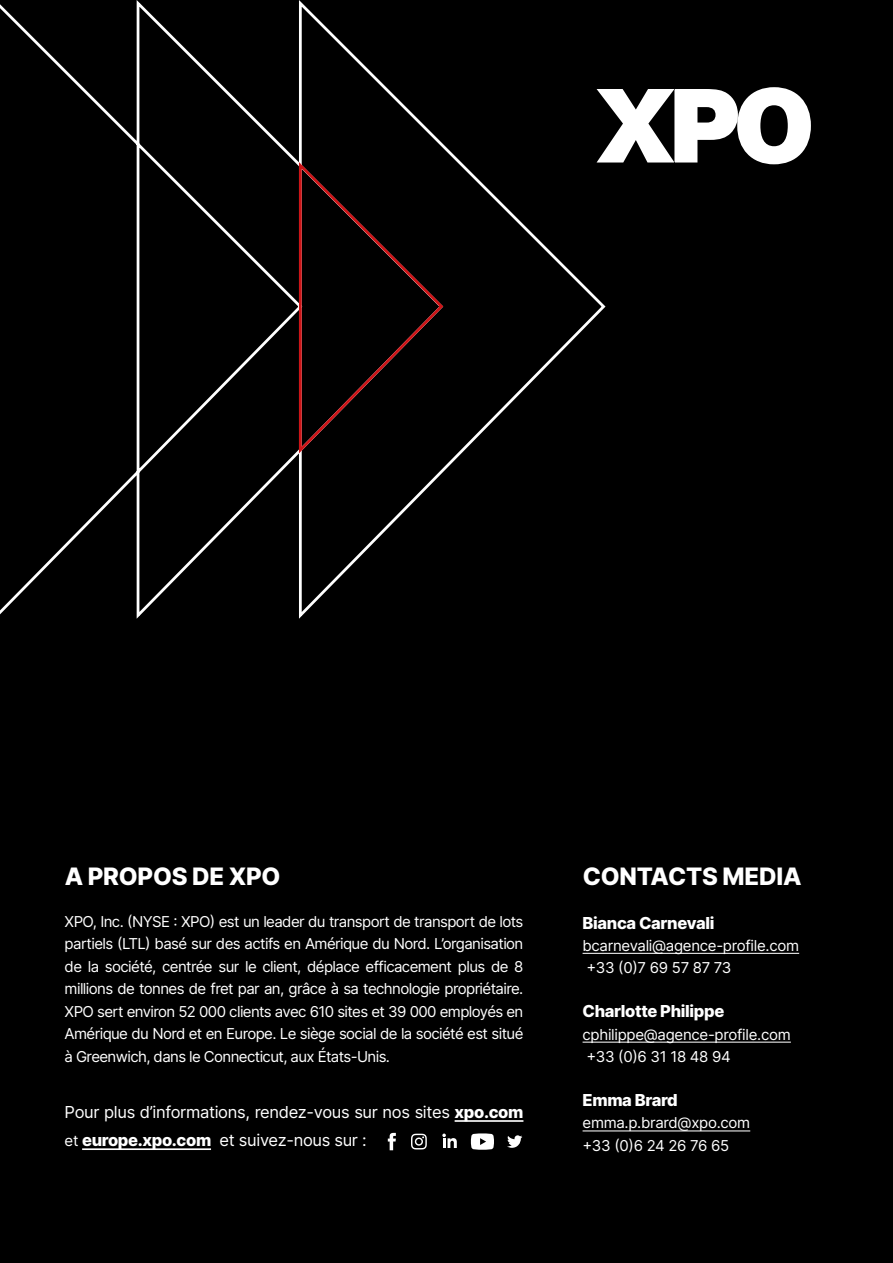
<style>
.page{position:relative;width:893px;height:1263px;background:#000}
.page>*{position:absolute;margin:0;border:0;box-sizing:border-box;transform-origin:0 0}
.t1{font:24px "Inter";letter-spacing:-.01em;color:#fff}
.t2{font:16.5px/28.2px "Inter";letter-spacing:-.02em;color:#fff}
.t3{font:15px/22.5px "Inter";letter-spacing:-.02em;color:#fff}
.s1{font-size:15px}
</style>
<div class="page">
<hr style="left:455px;top:1120px;width:68px;height:2px;background:#fff">
<hr style="left:82px;top:1148px;width:129px;height:2px;background:#fff">
<hr style="left:583px;top:953px;width:216px;height:1px;background:#fff">
<hr style="left:583px;top:1041px;width:208px;height:2px;background:#fff">
<hr style="left:583px;top:1130px;width:167px;height:1px;background:#fff">
<svg style="left:388px;top:1133px;width:8px;height:17px"></svg>
<svg style="left:411px;top:1134px;width:16px;height:15px"></svg>
<svg style="left:442px;top:1133px;width:15px;height:15px"></svg>
<svg style="left:471px;top:1133px;width:23px;height:17px"></svg>
<svg style="left:507px;top:1135px;width:15px;height:13px"></svg>
<svg style="left:607px;top:87px;width:204px;height:77px"></svg>
<svg style="left:0;top:0;width:607px;height:619px"></svg>
<svg style="left:296px;top:161px;width:149px;height:296px"></svg>
<h1 class="t1" style="left:65px;top:859px;width:217px">A PROPOS DE XPO</h1>
<p class="t3" style="left:65px;top:910px;width:460px;text-align:justify">XPO, Inc. (NYSE : XPO) est un leader du transport de transport de lots partiels (LTL) basé sur des actifs en Amérique du Nord. L’organisation de la société, centrée sur le client, déplace efficacement plus de 8 millions de tonnes de fret par an, grâce à sa technologie propriétaire.<br>XPO sert environ 52 000 clients avec 610 sites et 39 000 employés en Amérique du Nord et en Europe. Le siège social de la société est situé à Greenwich, dans le Connecticut, aux États-Unis.</p>
<p class="t2" style="left:65px;top:1098px;width:460px">Pour plus d’informations, rendez-vous sur nos sites xpo.com <span class="s1">et</span> europe.xpo.com et suivez-nous sur :</p>
<h1 class="t1" style="left:583px;top:859px;width:220px">CONTACTS MEDIA</h1>
<p class="t2" style="left:583px;top:908px;width:133px">Bianca Carnevali</p>
<p class="t3" style="left:583px;top:934px;width:218px">bcarnevali@agence-profile.com +33 (0)7 69 57 87 73</p>
<p class="t2" style="left:583px;top:997px;width:143px">Charlotte Philippe</p>
<p class="t3" style="left:583px;top:1023px;width:210px">cphilippe@agence-profile.com +33 (0)6 31 18 48 94</p>
<p class="t2" style="left:583px;top:1086px;width:97px">Emma Brard</p>
<p class="t3" style="left:583px;top:1111px;width:169px">emma.p.brard@xpo.com +33 (0)6 24 26 76 65</p>
</div>
